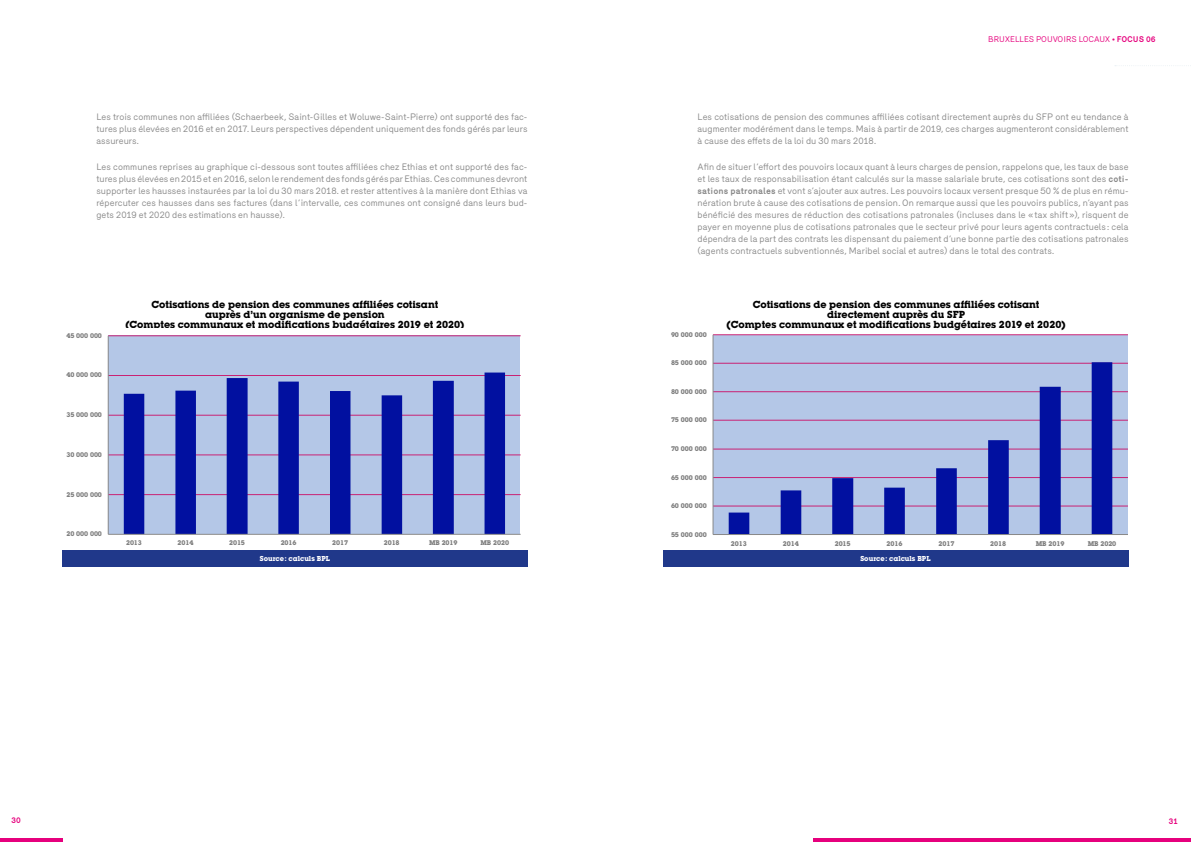
<style>
.page{position:relative;width:1191px;height:842px;background:#fff}
.page>*{position:absolute;margin:0;border:0;box-sizing:border-box;transform-origin:0 0}
.t1{font:700 10px/10px "Lubalin Graph Std";color:#000;text-align:center}
.t2{font:9px/12px "Merkury";letter-spacing:.01em;color:#878787;text-align:justify}
.t3{font:8px "Merkury";color:#e6007d}
.t4{font:700 8px "Mercury";color:#e6007d}
.t5{font:700 7px "Lubalin Graph Std";color:#fff}
.t6{font:700 6.7px "Lubalin Graph Std";letter-spacing:-.02em;color:#7f7f7f}
.s1{font-weight:700}
</style>
<div class="page">
<hr style="left:813px;top:838px;width:378px;height:4px;background:#e6007d">
<hr style="left:0;top:838px;width:62px;height:4px;background:#e6007d">
<svg style="left:1115px;top:65px;width:76px;height:1px"></svg>
<div style="left:713px;top:335px;width:414px;height:199px;background:#b4c7e7"></div>
<hr style="left:713px;top:506px;width:415px;height:1px;background:#c92274">
<hr style="left:713px;top:477px;width:415px;height:1px;background:#c92274">
<hr style="left:713px;top:449px;width:415px;height:1px;background:#c92274">
<hr style="left:713px;top:420px;width:415px;height:1px;background:#c92274">
<hr style="left:713px;top:391px;width:415px;height:1px;background:#c92274">
<hr style="left:713px;top:363px;width:415px;height:1px;background:#c92274">
<hr style="left:713px;top:335px;width:415px;height:1px;background:#c92274">
<svg style="left:728px;top:362px;width:384px;height:172px"></svg>
<hr style="left:713px;top:335px;width:1px;height:199px;background:#898989">
<hr style="left:713px;top:534px;width:415px;height:1px;background:#898989">
<div style="left:108px;top:336px;width:412px;height:198px;background:#b4c7e7"></div>
<hr style="left:108px;top:494px;width:412px;height:1px;background:#c92274">
<hr style="left:108px;top:455px;width:412px;height:1px;background:#c92274">
<hr style="left:108px;top:415px;width:412px;height:1px;background:#c92274">
<hr style="left:108px;top:375px;width:412px;height:1px;background:#c92274">
<hr style="left:108px;top:336px;width:412px;height:1px;background:#c92274">
<svg style="left:124px;top:373px;width:381px;height:161px"></svg>
<hr style="left:108px;top:336px;width:1px;height:198px;background:#898989">
<hr style="left:108px;top:534px;width:412px;height:1px;background:#898989">
<div style="left:62px;top:551px;width:465px;height:16px;background:#20388a"></div>
<div style="left:663px;top:551px;width:465px;height:16px;background:#20388a"></div>
<p class="t2" style="left:96px;top:110px;width:432px">Les trois communes non affiliées (Schaerbeek, Saint-Gilles et Woluwe-Saint-Pierre) ont supporté des fac&shy;tures plus élevées en 2016 et en 2017. Leurs perspectives dépendent uniquement des fonds gérés par leurs assureurs.</p>
<p class="t2" style="left:96px;top:160px;width:432px">Les communes reprises au graphique ci-dessous sont toutes affiliées chez Ethias et ont supporté des fac&shy;tures plus élevées en 2015 et en 2016, selon le rendement des fonds gérés par Ethias. Ces communes devront supporter les hausses instaurées par la loi du 30 mars 2018. et rester attentives à la manière dont Ethias va répercuter ces hausses dans ses factures (dans l’intervalle, ces communes ont consigné dans leurs bud&shy;gets 2019 et 2020 des estimations en hausse).</p>
<p class="t3" style="left:988px;top:33px;width:169px">BRUXELLES POUVOIRS LOCAUX • <span class="s1">FOCUS 06</span></p>
<p class="t2" style="left:697px;top:110px;width:432px">Les cotisations de pension des communes affiliées cotisant directement auprès du SFP ont eu tendance à augmenter modérément dans le temps. Mais à partir de 2019, ces charges augmenteront considérablement à cause des effets de la loi du 30 mars 2018.</p>
<p class="t2" style="left:697px;top:160px;width:432px">Afin de situer l’effort des pouvoirs locaux quant à leurs charges de pension, rappelons que, les taux de base et les taux de responsabilisation étant calculés sur la masse salariale brute, ces cotisations sont des <span class="s1">coti&shy;sations patronales</span> et vont s’ajouter aux autres. Les pouvoirs locaux versent presque 50 % de plus en rému&shy;nération brute à cause des cotisations de pension. On remarque aussi que les pouvoirs publics, n’ayant pas bénéficié des mesures de réduction des cotisations patronales (incluses dans le «tax shift»), risquent de payer en moyenne plus de cotisations patronales que le secteur privé pour leurs agents contractuels: cela dépendra de la part des contrats les dispensant du paiement d’une bonne partie des cotisations patronales (agents contractuels subventionnés, Maribel social et autres) dans le total des contrats.</p>
<p class="t6" style="left:66px;top:331px;width:37px">45 000 000</p>
<p class="t6" style="left:66px;top:371px;width:37px">40 000 000</p>
<p class="t6" style="left:66px;top:410px;width:37px">35 000 000</p>
<p class="t6" style="left:66px;top:450px;width:37px">30 000 000</p>
<p class="t6" style="left:66px;top:490px;width:37px">25 000 000</p>
<p class="t6" style="left:66px;top:529px;width:37px">20 000 000</p>
<p class="t1" style="left:125px;top:299px;width:340px">Cotisations de pension des communes affiliées cotisant<br>auprès d’un organisme de pension<br>(Comptes communaux et modifications budgétaires 2019 et 2020)</p>
<p class="t1" style="left:726px;top:299px;width:340px">Cotisations de pension des communes affiliées cotisant directement auprès du SFP<br>(Comptes communaux et modifications budgétaires 2019 et 2020)</p>
<p class="t6" style="left:671px;top:330px;width:37px">90 000 000</p>
<p class="t6" style="left:671px;top:359px;width:37px">85 000 000</p>
<p class="t6" style="left:671px;top:387px;width:37px">80 000 000</p>
<p class="t6" style="left:671px;top:416px;width:37px">75 000 000</p>
<p class="t6" style="left:671px;top:444px;width:37px">70 000 000</p>
<p class="t6" style="left:671px;top:473px;width:37px">65 000 000</p>
<p class="t6" style="left:671px;top:501px;width:37px">60 000 000</p>
<p class="t6" style="left:671px;top:530px;width:37px">55 000 000</p>
<p class="t6" style="left:126px;top:538px;width:17px">2013</p>
<p class="t6" style="left:178px;top:538px;width:17px">2014</p>
<p class="t6" style="left:229px;top:538px;width:17px">2015</p>
<p class="t6" style="left:281px;top:538px;width:17px">2016</p>
<p class="t6" style="left:332px;top:538px;width:17px">2017</p>
<p class="t6" style="left:384px;top:538px;width:17px">2018</p>
<p class="t6" style="left:429px;top:538px;width:30px">MB 2019</p>
<p class="t6" style="left:480px;top:538px;width:30px">MB 2020</p>
<p class="t5" style="left:260px;top:554px;width:72px">Source: calculs BPL</p>
<p class="t5" style="left:860px;top:554px;width:72px">Source: calculs BPL</p>
<p class="t6" style="left:731px;top:539px;width:17px">2013</p>
<p class="t6" style="left:783px;top:539px;width:17px">2014</p>
<p class="t6" style="left:834px;top:539px;width:17px">2015</p>
<p class="t6" style="left:886px;top:539px;width:17px">2016</p>
<p class="t6" style="left:938px;top:539px;width:17px">2017</p>
<p class="t6" style="left:990px;top:539px;width:17px">2018</p>
<p class="t6" style="left:1035px;top:539px;width:30px">MB 2019</p>
<p class="t6" style="left:1087px;top:539px;width:30px">MB 2020</p>
<p class="t4" style="left:11px;top:816px;width:11px">30</p>
<p class="t4" style="left:1168px;top:816px;width:11px">31</p>
</div>
